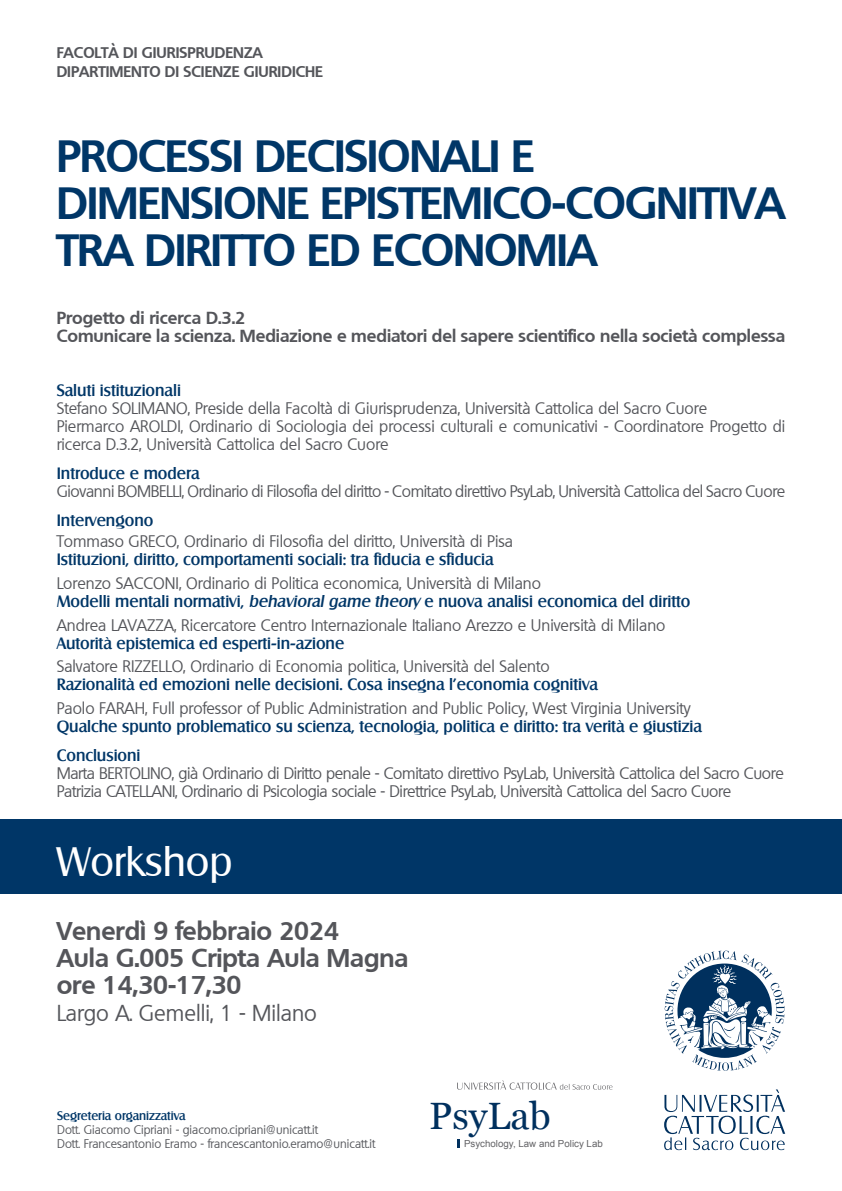
<style>
.page{position:relative;width:842px;height:1191px;background:#fff}
.page>*{position:absolute;margin:0;border:0;box-sizing:border-box;transform-origin:0 0}
.Sottotitolo{font:700 44px/47px "Quebec";letter-spacing:-.015em;color:#003667}
.Evento{font:40px "Salzburg";color:#fff}
.t1{font:38px "Georgia";color:#00305e}
.Data{font:700 25px "Quebec";color:#54555a}
.Luogo{font:22px "Quebec";color:#54555a}
.Titolo_3{font:700 17px "Quebec";color:#54555a}
.Titolo_3-2{font:16px/18px "Quebec";color:#54555a}
.Titolo_3-3{font:500 16px "Salzburg";color:#003667}
.Titolo_3-4{font:16px "Quebec";letter-spacing:-.02em;color:#54555a}
.Fac-Dip{font:700 15px "Quebec";color:#54555a}
.t2{font:12px "Quebec";color:#54555a}
.t3{font:500 12px "Salzburg";color:#003667}
.t4{font:9.7px "Arial";color:#636366}
.s1{font-style:italic}
</style>
<div class="page">
<div style="left:0;top:819px;width:842px;height:75px;background:#003667"></div>
<svg style="left:665px;top:950px;width:119px;height:121px"></svg>
<svg style="left:664px;top:1089px;width:121px;height:61px"></svg>
<svg style="left:457px;top:1080px;width:155px;height:9px"></svg>
<svg style="left:457px;top:1139px;width:3px;height:9px"></svg>
<p class="Fac-Dip" style="left:57px;top:43px;width:208px">FACOLTÀ DI GIURISPRUDENZA</p>
<p class="Fac-Dip" style="left:57px;top:62px;width:268px">DIPARTIMENTO DI SCIENZE GIURIDICHE</p>
<p class="Sottotitolo" style="left:57px;top:132px;width:730px">PROCESSI DECISIONALI E<br>DIMENSIONE EPISTEMICO-COGNITIVA<br>TRA DIRITTO ED ECONOMIA</p>
<p class="Titolo_3" style="left:57px;top:306px;width:190px">Progetto di ricerca D.3.2</p>
<p class="Titolo_3" style="left:57px;top:324px;width:730px">Comunicare la scienza. Mediazione e mediatori del sapere scientifico nella società complessa</p>
<p class="Titolo_3-3" style="left:57px;top:380px;width:126px">Saluti istituzionali</p>
<p class="Titolo_3-2" style="left:57px;top:399px;width:652px">Stefano SOLIMANO, Preside della Facoltà di Giurisprudenza, Università Cattolica del Sacro Cuore</p>
<p class="Titolo_3-2" style="left:57px;top:417px;width:730px">Piermarco AROLDI, Ordinario di Sociologia dei processi culturali e comunicativi - Coordinatore Progetto di ricerca D.3.2, Università Cattolica del Sacro Cuore</p>
<p class="Titolo_3-3" style="left:57px;top:463px;width:144px">Introduce e modera</p>
<p class="Titolo_3-4" style="left:57px;top:481px;width:730px">Giovanni BOMBELLI, Ordinario di Filosofia del diritto - Comitato direttivo PsyLab, Università Cattolica del Sacro Cuore</p>
<p class="Titolo_3-3" style="left:57px;top:511px;width:98px">Intervengono</p>
<p class="Titolo_3-2" style="left:57px;top:532px;width:458px">Tommaso GRECO, Ordinario di Filosofia del diritto, Università di Pisa</p>
<p class="Titolo_3-3" style="left:57px;top:550px;width:438px">Istituzioni, diritto, comportamenti sociali: tra fiducia e sfiducia</p>
<p class="Titolo_3-2" style="left:57px;top:574px;width:486px">Lorenzo SACCONI, Ordinario di Politica economica, Università di Milano</p>
<p class="Titolo_3-3" style="left:57px;top:591px;width:635px">Modelli mentali normativi, <span class="s1">behavioral game theory</span> e nuova analisi economica del diritto</p>
<p class="Titolo_3-2" style="left:57px;top:616px;width:610px">Andrea LAVAZZA, Ricercatore Centro Internazionale Italiano Arezzo e Università di Milano</p>
<p class="Titolo_3-3" style="left:57px;top:633px;width:289px">Autorità epistemica ed esperti-in-azione</p>
<p class="Titolo_3-2" style="left:57px;top:657px;width:494px">Salvatore RIZZELLO, Ordinario di Economia politica, Università del Salento</p>
<p class="Titolo_3-3" style="left:57px;top:675px;width:543px">Razionalità ed emozioni nelle decisioni. Cosa insegna l’economia cognitiva</p>
<p class="Titolo_3-2" style="left:57px;top:699px;width:635px">Paolo FARAH, Full professor of Public Administration and Public Policy, West Virginia University</p>
<p class="Titolo_3-3" style="left:57px;top:716px;width:647px">Qualche spunto problematico su scienza, tecnologia, politica e diritto: tra verità e giustizia</p>
<p class="Titolo_3-3" style="left:57px;top:746px;width:85px">Conclusioni</p>
<p class="Titolo_3-4" style="left:57px;top:763px;width:729px">Marta BERTOLINO, già Ordinario di Diritto penale - Comitato direttivo PsyLab, Università Cattolica del Sacro Cuore</p>
<p class="Titolo_3-4" style="left:57px;top:781px;width:676px">Patrizia CATELLANI, Ordinario di Psicologia sociale - Direttrice PsyLab, Università Cattolica del Sacro Cuore</p>
<p class="Evento" style="left:57px;top:837px;width:177px">Workshop</p>
<p class="Data" style="left:57px;top:914px;width:284px">Venerdì 9 febbraio 2024</p>
<p class="Data" style="left:57px;top:941px;width:353px">Aula G.005 Cripta Aula Magna</p>
<p class="Data" style="left:57px;top:968px;width:186px">ore 14,30-17,30</p>
<p class="Luogo" style="left:57px;top:999px;width:262px">Largo A. Gemelli, 1 - Milano</p>
<p class="t3" style="left:57px;top:1108px;width:130px">Segreteria organizzativa</p>
<p class="t2" style="left:57px;top:1122px;width:262px">Dott. Giacomo Cipriani - giacomo.cipriani@unicatt.it</p>
<p class="t2" style="left:57px;top:1136px;width:320px">Dott. Francesantonio Eramo - francescantonio.eramo@unicatt.it</p>
<p class="t1" style="left:429px;top:1088px;width:123px">PsyLab</p>
<p class="t4" style="left:464px;top:1137px;width:140px">Psychology, Law and Policy Lab</p>
</div>
